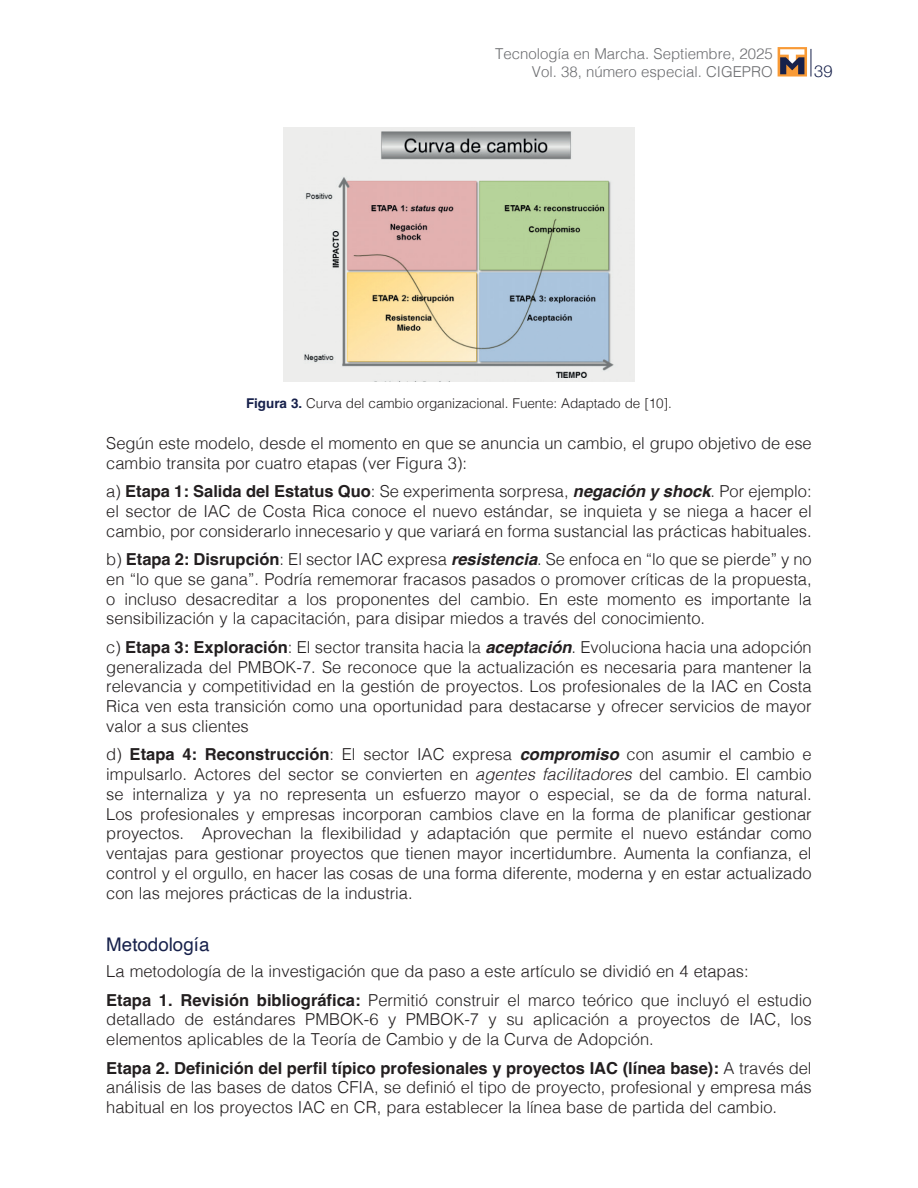
<style>
.page{position:relative;width:918px;height:1188px;background:#fff}
.page>*{position:absolute;margin:0;border:0;box-sizing:border-box;transform-origin:0 0}
.t1{font:18.75px "Helvetica";color:#17214b}
.t2{font:300 16.5px/19.8px "Helvetica";color:#231f20;text-align:justify}
.t3{font:300 16.5px "Helvetica Neue";color:#17214b}
.t4{font:300 15px/18px "Helvetica";color:#6c6d70;text-align:right}
.t5{font:300 13.5px "Helvetica";letter-spacing:-.005em;color:#231f20}
.s1{font-weight:700;color:#17214b}
.s2{font-weight:700}
.s3{font-weight:700;font-style:italic}
.s4{font-style:italic}
</style>
<div class="page">
<svg style="left:811px;top:49px;width:1px;height:28px"></svg>
<svg style="left:778px;top:47px;width:29px;height:30px"></svg>
<svg style="left:780px;top:49px;width:24px;height:25px"></svg>
<img style="left:284px;top:128px;width:350px;height:254px">
<p class="t4" style="left:495px;top:43px;width:279px">Tecnología en Marcha. Septiembre, 2025<br>Vol. 38, número especial. CIGEPRO</p>
<p class="t3" style="left:814px;top:57px;width:20px">39</p>
<p class="t5" style="left:246px;top:392px;width:427px"><span class="s1">Figura 3.</span> Curva del cambio organizacional. Fuente: Adaptado de [10].</p>
<p class="t2" style="left:106px;top:432px;width:707px">Según este modelo, desde el momento en que se anuncia un cambio, el grupo objetivo de ese cambio transita por cuatro etapas (ver Figura 3):</p>
<p class="t2" style="left:106px;top:480px;width:707px">a) <span class="s2">Etapa 1: Salida del Estatus Quo</span>: Se experimenta sorpresa, <span class="s3">negación y shock</span>. Por ejemplo: el sector de IAC de Costa Rica conoce el nuevo estándar, se inquieta y se niega a hacer el cambio, por considerarlo innecesario y que variará en forma sustancial las prácticas habituales.</p>
<p class="t2" style="left:106px;top:548px;width:707px">b) <span class="s2">Etapa 2: Disrupción</span>: El sector IAC expresa <span class="s3">resistencia</span>. Se enfoca en “lo que se pierde” y no en “lo que se gana”. Podría rememorar fracasos pasados o promover críticas de la propuesta, o incluso desacreditar a los proponentes del cambio. En este momento es importante la sensibilización y la capacitación, para disipar miedos a través del conocimiento.</p>
<p class="t2" style="left:106px;top:636px;width:707px">c) <span class="s2">Etapa 3: Exploración</span>: El sector transita hacia la <span class="s3">aceptación</span>. Evoluciona hacia una adopción generalizada del PMBOK-7. Se reconoce que la actualización es necesaria para mantener la relevancia y competitividad en la gestión de proyectos. Los profesionales de la IAC en Costa Rica ven esta transición como una oportunidad para destacarse y ofrecer servicios de mayor valor a sus clientes</p>
<p class="t2" style="left:106px;top:743px;width:707px">d) <span class="s2">Etapa 4: Reconstrucción</span>: El sector IAC expresa <span class="s3">compromiso</span> con asumir el cambio e impulsarlo. Actores del sector se convierten en <span class="s4">agentes facilitadores</span> del cambio. El cambio se internaliza y ya no representa un esfuerzo mayor o especial, se da de forma natural.<br>Los profesionales y empresas incorporan cambios clave en la forma de planificar gestionar proyectos. Aprovechan la flexibilidad y adaptación que permite el nuevo estándar como ventajas para gestionar proyectos que tienen mayor incertidumbre. Aumenta la confianza, el control y el orgullo, en hacer las cosas de una forma diferente, moderna y en estar actualizado con las mejores prácticas de la industria.</p>
<p class="t1" style="left:106px;top:930px;width:105px">Metodología</p>
<p class="t2" style="left:106px;top:956px;width:707px;line-height:28.3px">La metodología de la investigación que da paso a este artículo se dividió en 4 etapas:<br><span class="s2">Etapa 1. Revisión bibliográfica:</span> Permitió construir el marco teórico que incluyó el estudio</p>
<p class="t2" style="left:106px;top:1009px;width:707px">detallado de estándares PMBOK-6 y PMBOK-7 y su aplicación a proyectos de IAC, los elementos aplicables de la Teoría de Cambio y de la Curva de Adopción.</p>
<p class="t2" style="left:106px;top:1057px;width:707px"><span class="s2">Etapa 2. Definición del perfil típico profesionales y proyectos IAC (línea base):</span> A través del análisis de las bases de datos CFIA, se definió el tipo de proyecto, profesional y empresa más habitual en los proyectos IAC en CR, para establecer la línea base de partida del cambio.</p>
</div>
